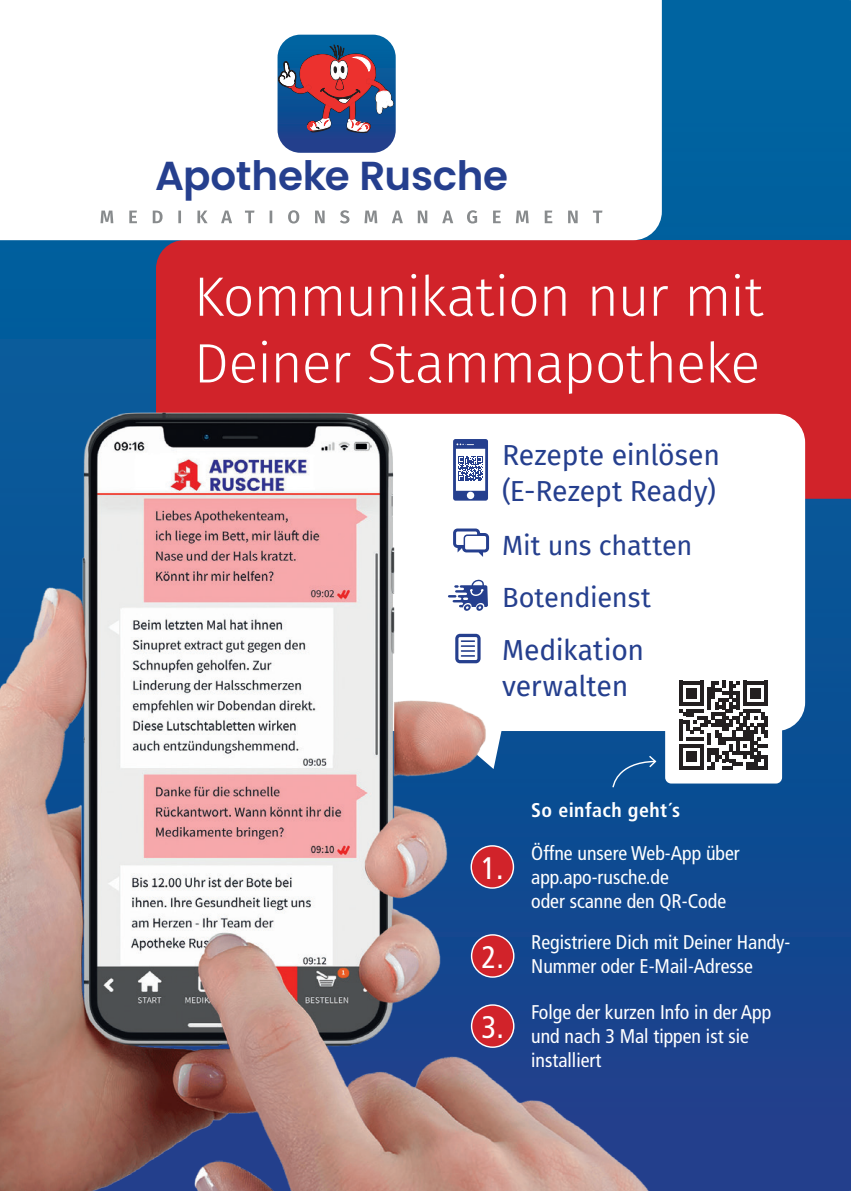
<style>
.page{position:relative;width:851px;height:1191px;background:#fff}
.page>*{position:absolute;margin:0;border:0;box-sizing:border-box;transform-origin:0 0}
.t1{font:300 55.5px/66.8px "Fira Sans";letter-spacing:-.025em;color:#fff}
.t2{font:600 40.35px "Poppins";letter-spacing:-.01em;color:#253f8e}
.t3{font:condensed 31.2px "Frutiger LT Std";color:#fff}
.t4{font:28.35px/36.2px "Fira Sans";letter-spacing:-.01em;color:#253f8e}
.t5{font:27.15px "Fira Sans";letter-spacing:-.005em;color:#253f8e}
.t6{font:condensed 19.8px/23.9px "Frutiger LT Std";color:#fff}
.t7{font:700 condensed 19.8px "Frutiger LT Std";letter-spacing:.025em;color:#fff}
</style>
<div class="page">
<div style="left:0;top:0;width:850px;height:1191px;background:linear-gradient(to bottom,#0067a2,#1c3e8b)"></div>
<div style="left:156px;top:240px;width:694px;height:259px;background:#d1232a"></div>
<svg style="left:711px;top:414px;width:94px;height:355px"></svg>
<svg style="left:0;top:0;width:661px;height:240px"></svg>
<svg style="left:100px;top:210px;width:502px;height:13px"></svg>
<img style="left:0;top:395px;width:711px;height:796px">
<svg style="left:448px;top:579px;width:40px;height:32px"></svg>
<svg style="left:453px;top:528px;width:36px;height:29px"></svg>
<svg style="left:455px;top:634px;width:25px;height:29px"></svg>
<svg style="left:277px;top:35px;width:118px;height:118px;background:#5b5a84"></svg>
<div style="left:665px;top:666px;width:117px;height:117px;background:#fff;border-radius:6px"></div>
<svg style="left:679px;top:681px;width:88px;height:88px"></svg>
<div style="left:471px;top:846px;width:42px;height:42px;background:#d1232a;border-radius:50%"></div>
<div style="left:470px;top:845px;width:44px;height:43px;border:1px solid #fff;border-radius:50%"></div>
<div style="left:471px;top:935px;width:42px;height:42px;background:#d1232a;border-radius:50%"></div>
<div style="left:471px;top:934px;width:43px;height:43px;border:1px solid #fff;border-radius:50%"></div>
<div style="left:471px;top:1005px;width:42px;height:42px;background:#d1232a;border-radius:50%"></div>
<div style="left:471px;top:1004px;width:43px;height:44px;border:1px solid #fff;border-radius:50%"></div>
<svg style="left:611px;top:754px;width:46px;height:34px;background:#175899"></svg>
<svg style="left:453px;top:439px;width:35px;height:61px"></svg>
<h2 class="t2" style="left:155px;top:152px;width:354px">Apotheke Rusche</h2>
<h1 class="t1" style="left:194px;top:263px;width:571px">Kommunikation nur mit<br>Deiner Stammapotheke</h1>
<h3 class="t4" style="left:502px;top:436px;width:219px">Rezepte einlösen (E-Rezept Ready)</h3>
<h3 class="t5" style="left:502px;top:525px;width:192px">Mit uns chatten</h3>
<h3 class="t5" style="left:502px;top:577px;width:150px">Botendienst</h3>
<h3 class="t4" style="left:502px;top:631px;width:144px">Medikation verwalten</h3>
<h3 class="t3" style="left:481px;top:849px;width:24px">1.</h3>
<h3 class="t3" style="left:481px;top:938px;width:24px">2.</h3>
<h3 class="t3" style="left:481px;top:1008px;width:24px">3.</h3>
<p class="t7" style="left:531px;top:798px;width:150px">So einfach geht´s</p>
<p class="t6" style="left:531px;top:841px;width:210px">Öffne unsere Web-App über app.apo-rusche.de<br>oder scanne den QR-Code</p>
<p class="t6" style="left:531px;top:930px;width:261px">Registriere Dich mit Deiner Handy-<br>Nummer oder E-Mail-Adresse</p>
<p class="t6" style="left:531px;top:1000px;width:241px">Folge der kurzen Info in der App und nach 3 Mal tippen ist sie installiert</p>
</div>
